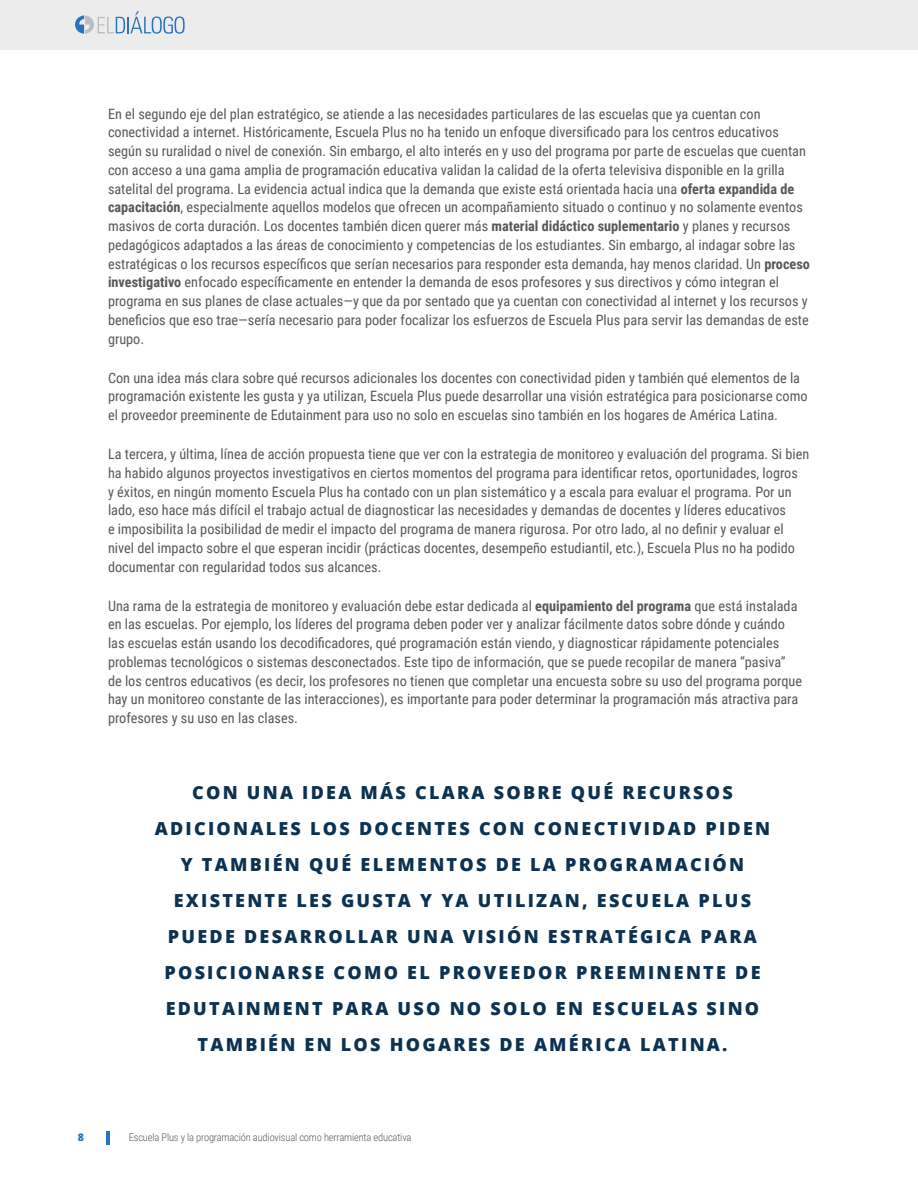
<style>
.page{position:relative;width:918px;height:1188px;background:#fff}
.page>*{position:absolute;margin:0;border:0;box-sizing:border-box;transform-origin:0 0}
.Conclusion_Grfx_Title{font:800 18px/36px "Open Sans";letter-spacing:.125em;color:#0c3151;text-align:center}
.Content_-_Body_text{font:14.25px/18.8px "Roboto Condensed";color:#57585a}
.t1{font:300 10.5px "Roboto Condensed";letter-spacing:-.015em;color:#57585a}
.t2{font:800 10.5px "Open Sans";color:#2873ba}
.s1{font-weight:700}
</style>
<div class="page">
<div style="left:0;top:0;width:918px;height:50px;background:#ececed"></div>
<hr style="left:106px;top:1131px;width:3px;height:14px;background:#2873ba">
<svg style="left:75px;top:11px;width:110px;height:23px"></svg>
<p class="Content_-_Body_text" style="left:108px;top:104px;width:704px">En el segundo eje del plan estratégico, se atiende a las necesidades particulares de las escuelas que ya cuentan con conectividad a internet. Históricamente, Escuela Plus no ha tenido un enfoque diversificado para los centros educativos según su ruralidad o nivel de conexión. Sin embargo, el alto interés en y uso del programa por parte de escuelas que cuentan con acceso a una gama amplia de programación educativa validan la calidad de la oferta televisiva disponible en la grilla satelital del programa. La evidencia actual indica que la demanda que existe está orientada hacia una <span class="s1">oferta expandida de capacitación</span>, especialmente aquellos modelos que ofrecen un acompañamiento situado o continuo y no solamente eventos masivos de corta duración. Los docentes también dicen querer más <span class="s1">material didáctico suplementario</span> y planes y recursos pedagógicos adaptados a las áreas de conocimiento y competencias de los estudiantes. Sin embargo, al indagar sobre las estratégicas o los recursos específicos que serían necesarios para responder esta demanda, hay menos claridad. Un <span class="s1">proceso investigativo</span> enfocado específicamente en entender la demanda de esos profesores y sus directivos y cómo integran el programa en sus planes de clase actuales—y que da por sentado que ya cuentan con conectividad al internet y los recursos y beneficios que eso trae—sería necesario para poder focalizar los esfuerzos de Escuela Plus para servir las demandas de este grupo.</p>
<p class="Content_-_Body_text" style="left:108px;top:368px;width:701px">Con una idea más clara sobre qué recursos adicionales los docentes con conectividad piden y también qué elementos de la programación existente les gusta y ya utilizan, Escuela Plus puede desarrollar una visión estratégica para posicionarse como el proveedor preeminente de Edutainment para uso no solo en escuelas sino también en los hogares de América Latina.</p>
<p class="Content_-_Body_text" style="left:108px;top:444px;width:703px">La tercera, y última, línea de acción propuesta tiene que ver con la estrategia de monitoreo y evaluación del programa. Si bien ha habido algunos proyectos investigativos en ciertos momentos del programa para identificar retos, oportunidades, logros<br>y éxitos, en ningún momento Escuela Plus ha contado con un plan sistemático y a escala para evaluar el programa. Por un lado, eso hace más difícil el trabajo actual de diagnosticar las necesidades y demandas de docentes y líderes educativos<br>e imposibilita la posibilidad de medir el impacto del programa de manera rigurosa. Por otro lado, al no definir y evaluar el nivel del impacto sobre el que esperan incidir (prácticas docentes, desempeño estudiantil, etc.), Escuela Plus no ha podido documentar con regularidad todos sus alcances.</p>
<p class="Content_-_Body_text" style="left:108px;top:596px;width:696px">Una rama de la estrategia de monitoreo y evaluación debe estar dedicada al <span class="s1">equipamiento del programa</span> que está instalada en las escuelas. Por ejemplo, los líderes del programa deben poder ver y analizar fácilmente datos sobre dónde y cuándo las escuelas están usando los decodificadores, qué programación están viendo, y diagnosticar rápidamente potenciales problemas tecnológicos o sistemas desconectados. Este tipo de información, que se puede recopilar de manera “pasiva” de los centros educativos (es decir, los profesores no tienen que completar una encuesta sobre su uso del programa porque hay un monitoreo constante de las interacciones), es importante para poder determinar la programación más atractiva para profesores y su uso en las clases.</p>
<p class="Conclusion_Grfx_Title" style="left:155px;top:773px;width:617px">CON UNA IDEA MÁS CLARA SOBRE QUÉ RECURSOS ADICIONALES LOS DOCENTES CON CONECTIVIDAD PIDEN Y TAMBIÉN QUÉ ELEMENTOS DE LA PROGRAMACIÓN EXISTENTE LES GUSTA Y YA UTILIZAN, ESCUELA PLUS PUEDE DESARROLLAR UNA VISIÓN ESTRATÉGICA PARA POSICIONARSE COMO EL PROVEEDOR PREEMINENTE DE EDUTAINMENT PARA USO NO SOLO EN ESCUELAS SINO TAMBIÉN EN LOS HOGARES DE AMÉRICA LATINA.</p>
<p class="t2" style="left:78px;top:1129px;width:8px">8</p>
<p class="t1" style="left:129px;top:1130px;width:284px">Escuela Plus y la programación audiovisual como herramienta educativa</p>
</div>
